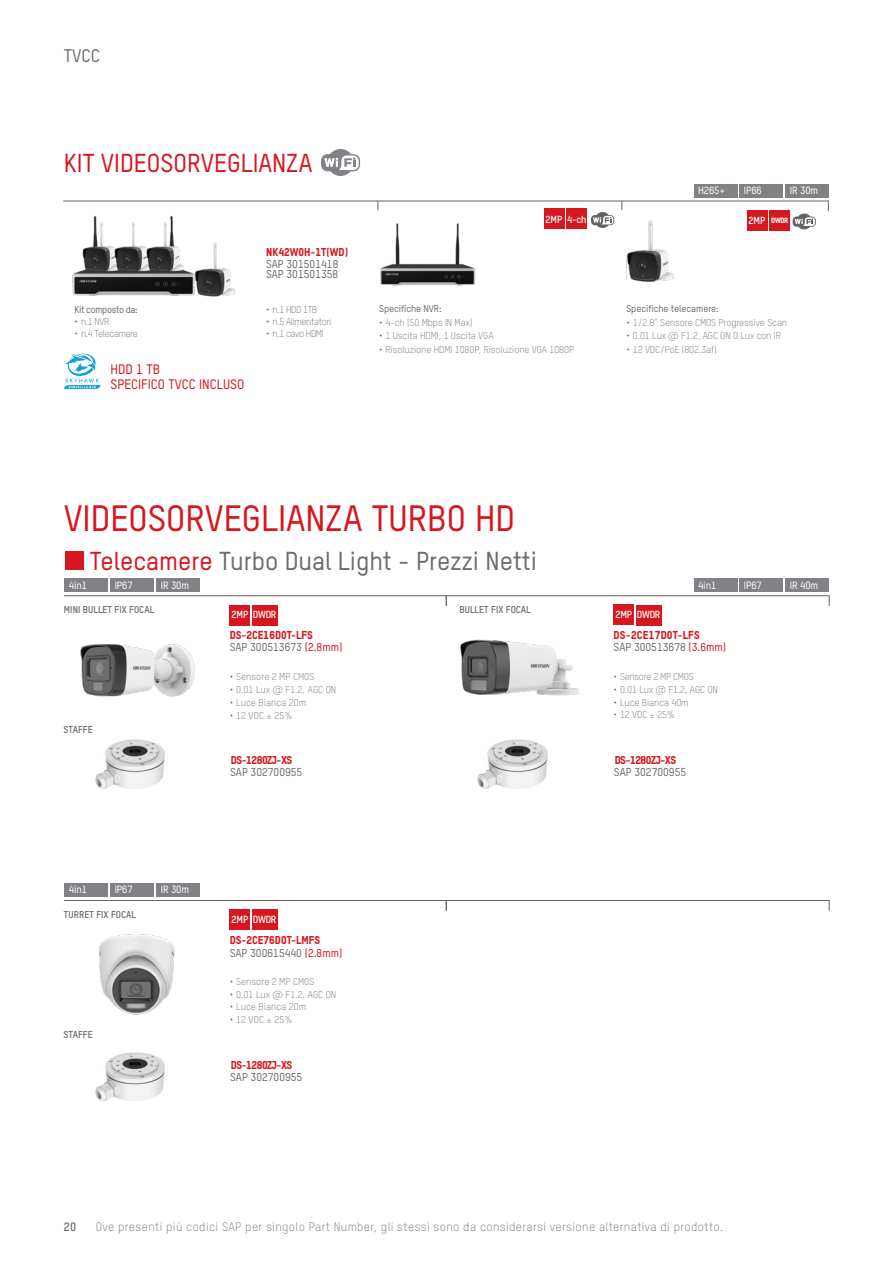
<style>
.page{position:relative;width:893px;height:1263px;background:#fff}
.page>*{position:absolute;margin:0;border:0;box-sizing:border-box;transform-origin:0 0}
.t1{font:500 36px "TSTARPRO";color:#d7171f}
.t2{font:500 25.5px "TSTARPRO";color:#6c6d70}
.t3{font:500 25.5px "TSTARPRO";color:#d7171f}
.t4{font:500 18px "TSTARPRO";color:#6c6d70}
.t5{font:500 13.5px "TSTARPRO";color:#d7171f}
.t6{font:300 12px "TSTARPRO";letter-spacing:.03em;color:#6c6d70}
.t7{font:700 12px "TSTARPRO";color:#6c6d70}
.t8{font:500 11.25px "TSTARPRO";color:#6c6d70}
.t9{font:800 11.25px "TSTARPRO";color:#d7171f}
.t10{font:800 11.25px "TSTARPRO";letter-spacing:-.04em;color:#d7171f}
.t11{font:800 11.25px "TSTARPRO";letter-spacing:.02em;color:#d7171f}
.t12{font:500 10.35px "TSTARPRO";letter-spacing:-.01em;color:#fff}
.t13{font:700 10.2px "TSTARPRO";letter-spacing:-.03em;color:#fff}
.t14{font:700 10.05px "TSTARPRO";letter-spacing:-.01em;color:#fff}
.t15{font:300 9.75px "TSTARPRO";letter-spacing:-.01em;color:#6c6d70}
.t16{font:700 9.75px "TSTARPRO";color:#6c6d70}
.t17{font:300 9.75px "TSTARPRO";letter-spacing:-.04em;color:#6c6d70}
.t18{font:500 9.75px "TSTARPRO";letter-spacing:-.01em;color:#6c6d70}
.t19{font:300 9.75px "TSTARPRO";letter-spacing:-.03em;color:#6c6d70}
.t20{font:500 9.75px "TSTARPRO";letter-spacing:-.04em;color:#6c6d70}
.t21{font:800 7.5px "TSTARPRO";color:#fff}
.s1{color:#d7171f}
</style>
<div class="page">
<div style="left:747px;top:210px;width:20px;height:21px;background:#d7171f"></div>
<div style="left:770px;top:210px;width:20px;height:21px;background:#d7171f"></div>
<svg style="left:63px;top:201px;width:766px;height:28px"></svg>
<img style="left:72px;top:210px;width:170px;height:87px">
<svg style="left:321px;top:149px;width:39px;height:27px"></svg>
<img style="left:379px;top:221px;width:97px;height:65px">
<img style="left:627px;top:216px;width:55px;height:66px">
<div style="left:785px;top:184px;width:44px;height:14px;background:#808285"></div>
<div style="left:739px;top:184px;width:44px;height:14px;background:#808285"></div>
<div style="left:694px;top:184px;width:43px;height:14px;background:#808285"></div>
<svg style="left:64px;top:353px;width:37px;height:36px"></svg>
<div style="left:65px;top:552px;width:19px;height:18px;background:#d7171f"></div>
<div style="left:230px;top:605px;width:20px;height:20px;background:#d7171f"></div>
<svg style="left:64px;top:595px;width:765px;height:11px"></svg>
<div style="left:614px;top:605px;width:20px;height:20px;background:#d7171f"></div>
<div style="left:156px;top:578px;width:44px;height:14px;background:#808285"></div>
<div style="left:110px;top:578px;width:44px;height:14px;background:#808285"></div>
<div style="left:64px;top:578px;width:44px;height:14px;background:#808285"></div>
<div style="left:252px;top:605px;width:26px;height:20px;background:#d7171f"></div>
<div style="left:636px;top:605px;width:26px;height:20px;background:#d7171f"></div>
<div style="left:785px;top:578px;width:44px;height:14px;background:#808285"></div>
<div style="left:739px;top:578px;width:44px;height:14px;background:#808285"></div>
<div style="left:694px;top:578px;width:43px;height:14px;background:#808285"></div>
<div style="left:230px;top:909px;width:20px;height:21px;background:#d7171f"></div>
<svg style="left:64px;top:900px;width:765px;height:11px"></svg>
<div style="left:156px;top:883px;width:44px;height:14px;background:#808285"></div>
<div style="left:110px;top:883px;width:44px;height:14px;background:#808285"></div>
<div style="left:64px;top:883px;width:44px;height:14px;background:#808285"></div>
<div style="left:252px;top:909px;width:26px;height:21px;background:#d7171f"></div>
<img style="left:95px;top:739px;width:70px;height:50px">
<img style="left:477px;top:739px;width:71px;height:50px">
<img style="left:95px;top:1052px;width:70px;height:49px">
<img style="left:80px;top:644px;width:115px;height:53px">
<img style="left:460px;top:639px;width:119px;height:57px">
<img style="left:99px;top:934px;width:76px;height:81px">
<p class="t4" style="left:64px;top:43px;width:38px">TVCC</p>
<p class="t3" style="left:64px;top:146px;width:250px">KIT VIDEOSORVEGLIANZA</p>
<p class="t20" style="left:75px;top:303px;width:65px">Kit composto da:</p>
<p class="t15" style="left:75px;top:315px;width:36px">• n.1 NVR</p>
<p class="t17" style="left:75px;top:327px;width:65px">• n.4 Telecamere</p>
<p class="t5" style="left:110px;top:360px;width:51px">HDD 1 TB</p>
<p class="t5" style="left:110px;top:375px;width:135px">SPECIFICO TVCC INCLUSO</p>
<p class="t9" style="left:266px;top:244px;width:83px">NK42W0H-1T(WD)</p>
<p class="t8" style="left:266px;top:256px;width:74px">SAP 301501418</p>
<p class="t8" style="left:266px;top:267px;width:74px">SAP 301501358</p>
<p class="t15" style="left:266px;top:303px;width:53px">• n.1 HDD 1TB</p>
<p class="t17" style="left:266px;top:315px;width:67px">• n.5 Alimentatori</p>
<p class="t17" style="left:266px;top:327px;width:59px">• n.1 cavo HDMI</p>
<p class="t12" style="left:698px;top:183px;width:29px">H265+</p>
<p class="t12" style="left:744px;top:183px;width:19px">IP66</p>
<p class="t12" style="left:790px;top:183px;width:30px">IR 30m</p>
<p class="t14" style="left:546px;top:212px;width:18px">2MP</p>
<p class="t14" style="left:567px;top:212px;width:21px">4-ch</p>
<p class="t14" style="left:749px;top:214px;width:18px">2MP</p>
<p class="t21" style="left:771px;top:215px;width:19px">DWDR</p>
<p class="t14" style="left:546px;top:212px;width:7px">4</p>
<p class="t18" style="left:379px;top:302px;width:64px">Specifiche NVR:</p>
<p class="t15" style="left:379px;top:316px;width:95px">• 4-ch (50 Mbps IN Max)</p>
<p class="t15" style="left:379px;top:330px;width:116px">• 1 Uscita HDMI, 1 Uscita VGA</p>
<p class="t15" style="left:379px;top:343px;width:197px">• Risoluzione HDMI 1080P, Risoluzione VGA 1080P</p>
<p class="t18" style="left:626px;top:302px;width:94px">Specifiche telecamere:</p>
<p class="t15" style="left:626px;top:316px;width:162px">• 1/2.8” Sensore CMOS Progressive Scan</p>
<p class="t15" style="left:626px;top:330px;width:156px">• 0.01 Lux @ F1.2, AGC ON 0 Lux con IR</p>
<p class="t15" style="left:626px;top:343px;width:92px">• 12 VDC/PoE (802.3af)</p>
<p class="t1" style="left:64px;top:493px;width:453px">VIDEOSORVEGLIANZA TURBO HD</p>
<p class="t2" style="left:90px;top:544px;width:449px"><span class="s1">Telecamere</span> Turbo Dual Light - Prezzi Netti</p>
<p class="t12" style="left:69px;top:578px;width:20px">4in1</p>
<p class="t12" style="left:115px;top:578px;width:19px">IP67</p>
<p class="t12" style="left:161px;top:578px;width:30px">IR 30m</p>
<p class="t16" style="left:64px;top:603px;width:92px">MINI BULLET FIX FOCAL</p>
<p class="t16" style="left:64px;top:723px;width:31px">STAFFE</p>
<p class="t13" style="left:232px;top:607px;width:47px">2MP DWDR</p>
<p class="t9" style="left:230px;top:628px;width:85px">DS-2CE16D0T-LFS</p>
<p class="t8" style="left:230px;top:640px;width:114px">SAP 300513673 <span class="s1">(2.8mm)</span></p>
<p class="t15" style="left:230px;top:670px;width:86px">• Sensore 2 MP CMOS</p>
<p class="t15" style="left:230px;top:683px;width:108px">• 0.01 Lux @ F1.2, AGC ON</p>
<p class="t15" style="left:230px;top:696px;width:78px">• Luce Bianca 20m</p>
<p class="t15" style="left:230px;top:709px;width:64px">• 12 VDC ± 25%</p>
<p class="t10" style="left:231px;top:752px;width:63px">DS-1280ZJ-XS</p>
<p class="t8" style="left:230px;top:765px;width:74px">SAP 302700955</p>
<p class="t12" style="left:69px;top:882px;width:20px">4in1</p>
<p class="t12" style="left:115px;top:882px;width:19px">IP67</p>
<p class="t12" style="left:161px;top:882px;width:30px">IR 30m</p>
<p class="t16" style="left:64px;top:908px;width:74px">TURRET FIX FOCAL</p>
<p class="t16" style="left:64px;top:1028px;width:31px">STAFFE</p>
<p class="t13" style="left:232px;top:912px;width:47px">2MP DWDR</p>
<p class="t9" style="left:230px;top:932px;width:92px">DS-2CE76D0T-LMFS</p>
<p class="t8" style="left:230px;top:945px;width:114px">SAP 300615440 <span class="s1">(2.8mm)</span></p>
<p class="t15" style="left:230px;top:975px;width:86px">• Sensore 2 MP CMOS</p>
<p class="t15" style="left:230px;top:988px;width:108px">• 0.01 Lux @ F1.2, AGC ON</p>
<p class="t15" style="left:230px;top:1001px;width:78px">• Luce Bianca 20m</p>
<p class="t15" style="left:230px;top:1013px;width:64px">• 12 VDC ± 25%</p>
<p class="t10" style="left:231px;top:1057px;width:63px">DS-1280ZJ-XS</p>
<p class="t8" style="left:230px;top:1069px;width:74px">SAP 302700955</p>
<p class="t16" style="left:459px;top:603px;width:73px">BULLET FIX FOCAL</p>
<p class="t13" style="left:615px;top:607px;width:18px">2MP</p>
<p class="t13" style="left:637px;top:607px;width:25px">DWDR</p>
<p class="t12" style="left:698px;top:578px;width:20px">4in1</p>
<p class="t12" style="left:744px;top:578px;width:19px">IP67</p>
<p class="t12" style="left:790px;top:578px;width:30px">IR 40m</p>
<p class="t11" style="left:614px;top:627px;width:88px">DS-2CE17D0T-LFS</p>
<p class="t8" style="left:614px;top:639px;width:114px">SAP 300513678 <span class="s1">(3.6mm)</span></p>
<p class="t19" style="left:614px;top:670px;width:82px">• Sensore 2 MP CMOS</p>
<p class="t15" style="left:614px;top:683px;width:106px">• 0.01 Lux @ F1.2, AGC ON</p>
<p class="t15" style="left:614px;top:696px;width:77px">• Luce Bianca 40m</p>
<p class="t15" style="left:614px;top:708px;width:63px">• 12 VDC ± 25%</p>
<p class="t10" style="left:615px;top:752px;width:63px">DS-1280ZJ-XS</p>
<p class="t8" style="left:614px;top:764px;width:74px">SAP 302700955</p>
<p class="t7" style="left:64px;top:1218px;width:14px">20</p>
<p class="t6" style="left:96px;top:1219px;width:629px">Ove presenti più codici SAP per singolo Part Number, gli stessi sono da considerarsi versione alternativa di prodotto.</p>
</div>
